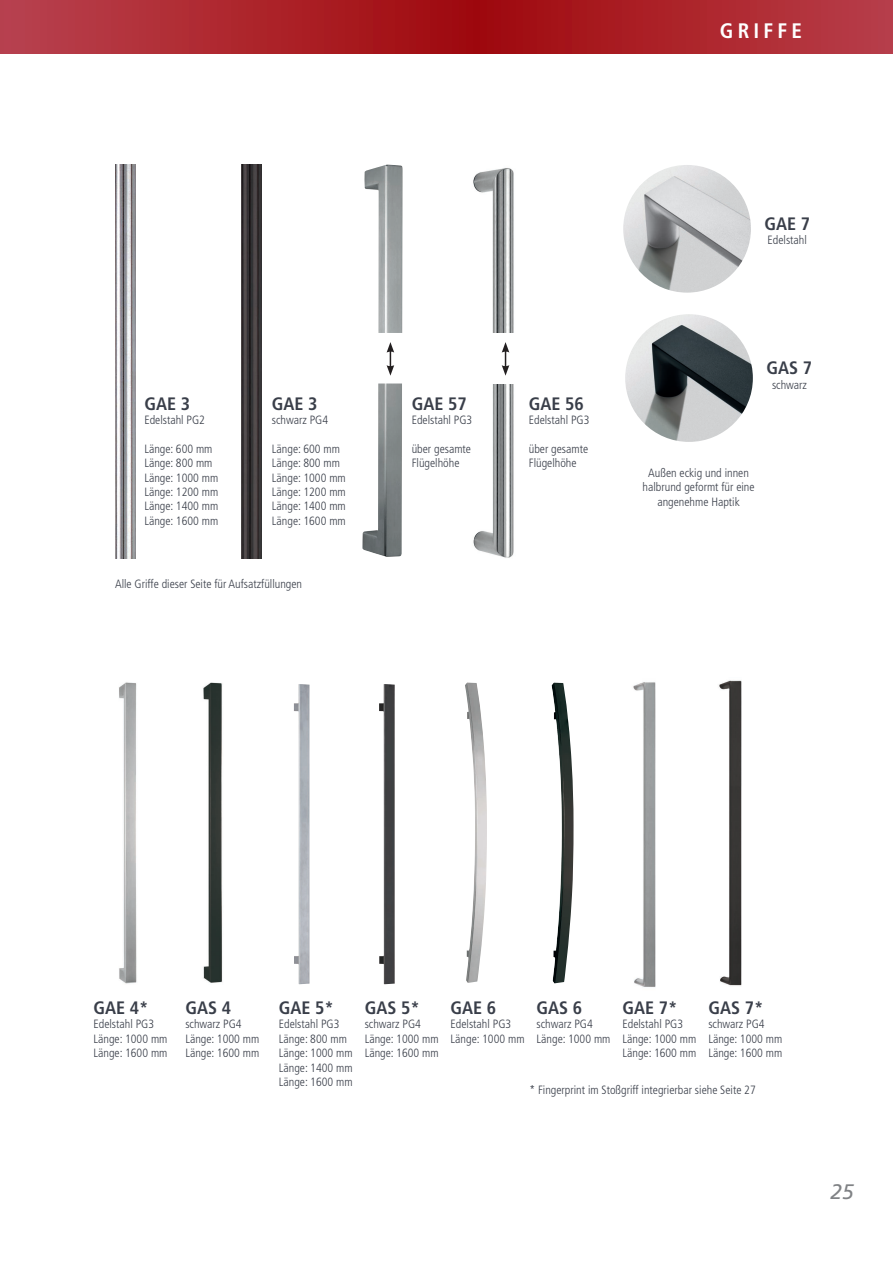
<style>
.page{position:relative;width:893px;height:1263px;background:#fff}
.page>*{position:absolute;margin:0;border:0;box-sizing:border-box;transform-origin:0 0}
.t1{font:700 condensed 21px "Frutiger LT Std";letter-spacing:.2em;color:#fff}
.t2{font:italic 21px "Frutiger LT Std";color:#808285}
.t3{font:700 condensed 18px "Frutiger LT Std";color:#393e49}
.t4{font:300 condensed 12px/14.4px "Frutiger LT Std";color:#393e49}
</style>
<div class="page">
<img style="left:379px;top:684px;width:16px;height:300px">
<img style="left:465px;top:682px;width:22px;height:301px">
<img style="left:551px;top:682px;width:22px;height:301px">
<img style="left:633px;top:682px;width:23px;height:305px">
<img style="left:719px;top:680px;width:23px;height:306px">
<img style="left:623px;top:165px;width:128px;height:128px;border-radius:64px">
<img style="left:625px;top:314px;width:128px;height:128px;border-radius:64px">
<img style="left:115px;top:165px;width:20px;height:393px">
<img style="left:242px;top:165px;width:19px;height:393px">
<img style="left:364px;top:165px;width:39px;height:168px">
<img style="left:473px;top:168px;width:41px;height:165px">
<img style="left:473px;top:385px;width:41px;height:173px">
<img style="left:362px;top:383px;width:40px;height:174px">
<img style="left:119px;top:682px;width:18px;height:302px">
<img style="left:203px;top:682px;width:20px;height:301px">
<img style="left:294px;top:684px;width:16px;height:300px">
<svg style="left:387px;top:342px;width:7px;height:34px"></svg>
<svg style="left:502px;top:342px;width:7px;height:34px"></svg>
<svg style="left:0;top:0;width:893px;height:53px;background:#ac242c"></svg>
<h1 class="t1" style="left:720px;top:18px;width:84px">GRIFFE</h1>
<h2 class="t3" style="left:144px;top:393px;width:47px">GAE 3</h2>
<p class="t4" style="left:144px;top:413px;width:62px">Edelstahl PG2</p>
<p class="t4" style="left:144px;top:442px;width:75px">Länge: 600 mm<br>Länge: 800 mm<br>Länge: 1000 mm<br>Länge: 1200 mm<br>Länge: 1400 mm<br>Länge: 1600 mm</p>
<h2 class="t3" style="left:272px;top:393px;width:47px">GAE 3</h2>
<p class="t4" style="left:272px;top:413px;width:58px">schwarz PG4</p>
<p class="t4" style="left:272px;top:442px;width:75px">Länge: 600 mm<br>Länge: 800 mm<br>Länge: 1000 mm<br>Länge: 1200 mm<br>Länge: 1400 mm<br>Länge: 1600 mm</p>
<p class="t4" style="left:115px;top:577px;width:189px">Alle Griffe dieser Seite für Aufsatzfüllungen</p>
<h2 class="t3" style="left:412px;top:393px;width:57px">GAE 57</h2>
<p class="t4" style="left:412px;top:413px;width:62px">Edelstahl PG3</p>
<p class="t4" style="left:412px;top:442px;width:61px">über gesamte<br>Flügelhöhe</p>
<h2 class="t3" style="left:529px;top:393px;width:57px">GAE 56</h2>
<p class="t4" style="left:529px;top:413px;width:62px">Edelstahl PG3</p>
<p class="t4" style="left:529px;top:442px;width:61px">über gesamte<br>Flügelhöhe</p>
<h2 class="t3" style="left:764px;top:213px;width:47px">GAE 7</h2>
<p class="t4" style="left:768px;top:233px;width:41px">Edelstahl</p>
<h2 class="t3" style="left:767px;top:358px;width:47px">GAS 7</h2>
<p class="t4" style="left:772px;top:378px;width:36px">schwarz</p>
<p class="t4" style="left:643px;top:466px;width:114px;text-align:center">Außen eckig und innen halbrund geformt für eine angenehme Haptik</p>
<h2 class="t3" style="left:94px;top:997px;width:57px">GAE 4*</h2>
<p class="t4" style="left:94px;top:1017px;width:75px">Edelstahl PG3<br>Länge: 1000 mm<br>Länge: 1600 mm</p>
<h2 class="t3" style="left:185px;top:997px;width:47px">GAS 4</h2>
<p class="t4" style="left:185px;top:1017px;width:75px">schwarz PG4<br>Länge: 1000 mm<br>Länge: 1600 mm</p>
<h2 class="t3" style="left:279px;top:997px;width:57px">GAE 5*</h2>
<p class="t4" style="left:279px;top:1017px;width:75px">Edelstahl PG3<br>Länge: 800 mm<br>Länge: 1000 mm<br>Länge: 1400 mm<br>Länge: 1600 mm</p>
<h2 class="t3" style="left:365px;top:997px;width:57px">GAS 5*</h2>
<p class="t4" style="left:365px;top:1017px;width:75px">schwarz PG4<br>Länge: 1000 mm<br>Länge: 1600 mm</p>
<h2 class="t3" style="left:451px;top:997px;width:47px">GAE 6</h2>
<p class="t4" style="left:451px;top:1017px;width:75px">Edelstahl PG3<br>Länge: 1000 mm</p>
<h2 class="t3" style="left:708px;top:997px;width:57px">GAS 7*</h2>
<p class="t4" style="left:708px;top:1017px;width:75px">schwarz PG4<br>Länge: 1000 mm<br>Länge: 1600 mm</p>
<p class="t4" style="left:529px;top:1083px;width:228px">* Fingerprint im Stoßgriff integrierbar siehe Seite 27</p>
<h2 class="t3" style="left:537px;top:997px;width:47px">GAS 6</h2>
<p class="t4" style="left:537px;top:1017px;width:75px">schwarz PG4<br>Länge: 1000 mm</p>
<h2 class="t3" style="left:622px;top:997px;width:57px">GAE 7*</h2>
<p class="t4" style="left:622px;top:1017px;width:75px">Edelstahl PG3<br>Länge: 1000 mm<br>Länge: 1600 mm</p>
<h1 class="t2" style="left:831px;top:1179px;width:25px">25</h1>
</div>
